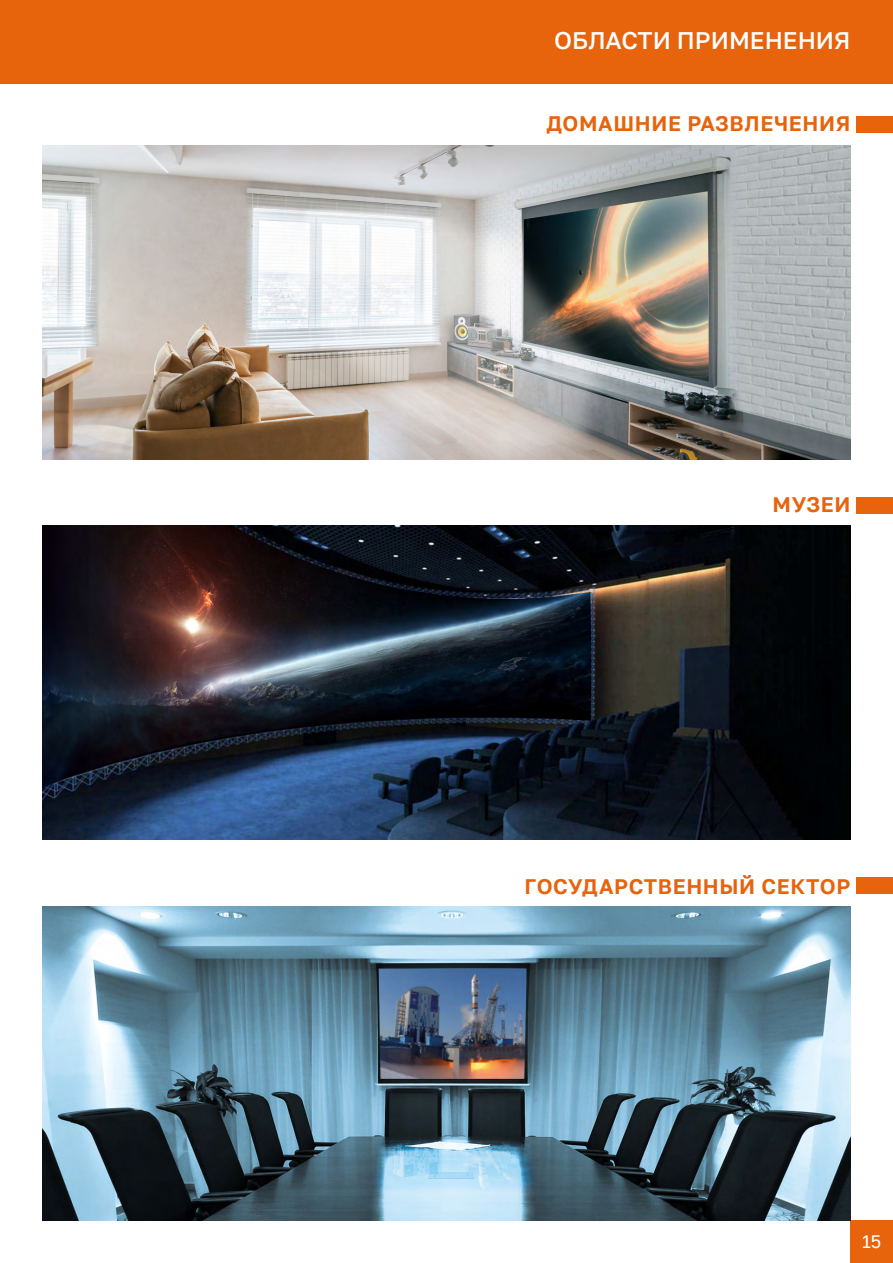
<style>
.page{position:relative;width:893px;height:1263px;background:#fff}
.page>*{position:absolute;margin:0;border:0;box-sizing:border-box;transform-origin:0 0}
.t1{font:500 24px "Golos Text";color:#fff}
.t2{font:600 21px "Golos Text";letter-spacing:.03em;color:#e7630c}
.t3{font:18px "Golos Text";color:#fff}
</style>
<div class="page">
<div style="left:850px;top:1220px;width:43px;height:43px;background:#e7630c"></div>
<div style="left:0;top:0;width:893px;height:84px;background:#e7630c"></div>
<img style="left:43px;top:145px;width:807px;height:314px">
<img style="left:43px;top:526px;width:807px;height:314px">
<img style="left:43px;top:906px;width:807px;height:314px">
<div style="left:856px;top:117px;width:37px;height:16px;background:#e7630c"></div>
<div style="left:856px;top:497px;width:37px;height:16px;background:#e7630c"></div>
<div style="left:856px;top:877px;width:37px;height:17px;background:#e7630c"></div>
<p class="t1" style="left:554px;top:26px;width:298px">ОБЛАСТИ ПРИМЕНЕНИЯ</p>
<p class="t2" style="left:546px;top:111px;width:305px">ДОМАШНИЕ РАЗВЛЕЧЕНИЯ</p>
<p class="t2" style="left:773px;top:491px;width:79px">МУЗЕИ</p>
<p class="t2" style="left:525px;top:874px;width:327px">ГОСУДАРСТВЕННЫЙ СЕКТОР</p>
<p class="t3" style="left:862px;top:1231px;width:21px">15</p>
</div>
